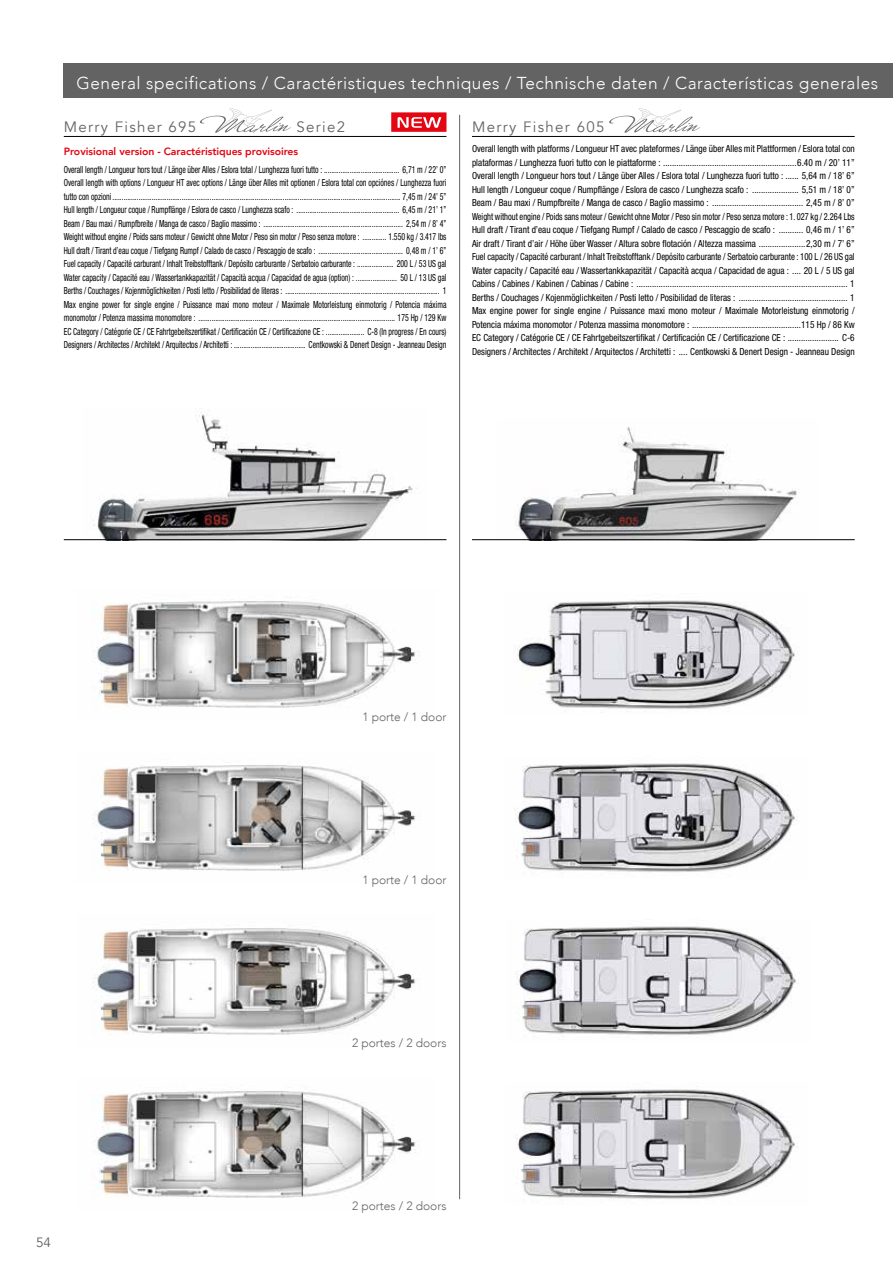
<style>
.page{position:relative;width:893px;height:1263px;background:#fff}
.page>*{position:absolute;margin:0;border:0;box-sizing:border-box;transform-origin:0 0}
.t1{font:300 17.25px "Avenir";letter-spacing:.03em;color:#fff}
.t2{font:15px "Avenir";letter-spacing:.09em;color:#646363}
.t3{font:13.5px "Avenir";color:#646363}
.t4{font:300 12px "Avenir";color:#646363}
.t5{font:800 10.5px "Avenir";letter-spacing:-.005em;color:#e30613}
.t6{font:condensed 9.75px/13.5px "Helvetica Neue";color:#000;text-align:justify;scale:.8 1}
.t7{font:condensed 9.75px/13.5px "Helvetica Neue";color:#000;text-align:justify;scale:.95 1}
</style>
<div class="page">
<img style="left:93px;top:408px;width:320px;height:131px">
<img style="left:97px;top:597px;width:319px;height:111px">
<img style="left:92px;top:928px;width:324px;height:107px">
<hr style="left:64px;top:539px;width:382px;height:1px;background:#000">
<img style="left:92px;top:765px;width:324px;height:106px">
<img style="left:97px;top:1087px;width:319px;height:111px">
<svg style="left:200px;top:109px;width:91px;height:24px"></svg>
<img style="left:515px;top:426px;width:282px;height:113px">
<img style="left:514px;top:600px;width:281px;height:109px">
<img style="left:516px;top:926px;width:283px;height:109px">
<hr style="left:472px;top:539px;width:383px;height:1px;background:#000">
<img style="left:515px;top:763px;width:283px;height:109px">
<img style="left:515px;top:1089px;width:283px;height:110px">
<svg style="left:609px;top:109px;width:91px;height:24px"></svg>
<hr style="left:472px;top:136px;width:383px;height:1px;background:#000">
<svg style="left:391px;top:112px;width:55px;height:20px"></svg>
<hr style="left:64px;top:136px;width:382px;height:1px;background:#000">
<hr style="left:459px;top:115px;width:1px;height:1084px;background:#646363">
<div style="left:64px;top:64px;width:829px;height:34px;background:#646363"></div>
<h1 class="t1" style="left:77px;top:73px;width:803px">General specifications / Caractéristiques techniques / Technische daten / Características generales</h1>
<h2 class="t2" style="left:64px;top:118px;width:134px">Merry Fisher 695</h2>
<h2 class="t2" style="left:296px;top:118px;width:50px">Serie2</h2>
<p class="t5" style="left:64px;top:143px;width:236px">Provisional version - Caractéristiques provisoires</p>
<p class="t6" style="left:64px;top:163px;width:480px">Overall length / Longueur hors tout / Länge über Alles / Eslora total / Lunghezza fuori tutto : ......................................... 6,71 m / 22’ 0’’ Overall length with options / Longueur HT avec options / Länge über Alles mit optionen / Eslora total con opciónes / Lunghezza fuori tutto con opzioni .......................................................................................................................................................... 7,45 m / 24’ 5’’ Hull length / Longueur coque / Rumpflänge / Eslora de casco / Lunghezza scafo : ........................................................ 6,45 m / 21’ 1’’ Beam / Bau maxi / Rumpfbreite / Manga de casco / Baglio massimo : ............................................................................ 2,54 m / 8’ 4’’ Weight without engine / Poids sans moteur / Gewicht ohne Motor / Peso sin motor / Peso senza motore : ............. 1.550 kg / 3.417 lbs Hull draft / Tirant d’eau coque / Tiefgang Rumpf / Calado de casco / Pescaggio de scafo : .............................................. 0,48 m / 1’ 6’’ Fuel capacity / Capacité carburant / Inhalt Treibstofftank / Depósito carburante / Serbatoio carburante : .................... 200 L / 53 US gal Water capacity / Capacité eau / Wassertankkapazität / Capacità acqua / Capacidad de agua (option) : ...................... 50 L / 13 US gal Berths / Couchages / Kojenmöglichkeiten / Posti letto / Posibilidad de literas : .................................................................................... 1<br>Max engine power for single engine / Puissance maxi mono moteur / Maximale Motorleistung einmotorig / Potencia máxima monomotor / Potenza massima monomotore : ......................................................................................................... 175 Hp / 129 Kw EC Category / Catégorie CE / CE Fahrtgebeitszertifikat / Certificación CE / Certificazione CE : ..................... C-8 (In progress / En cours)<br>Designers / Architectes / Architekt / Arquitectos / Architetti : ....................................... Centkowski &amp; Denert Design - Jeanneau Design</p>
<h2 class="t2" style="left:472px;top:118px;width:134px">Merry Fisher 605</h2>
<p class="t7" style="left:472px;top:142px;width:404px">Overall length with platforms / Longueur HT avec plateformes / Länge über Alles mit Plattformen / Eslora total con plataformas / Lunghezza fuori tutto con le piattaforme : ............................................................6.40 m / 20’ 11’’ Overall length / Longueur hors tout / Länge über Alles / Eslora total / Lunghezza fuori tutto : ...... 5,64 m / 18’ 6’’ Hull length / Longueur coque / Rumpflänge / Eslora de casco / Lunghezza scafo : ..................... 5,51 m / 18’ 0’’ Beam / Bau maxi / Rumpfbreite / Manga de casco / Baglio massimo : ......................................... 2,45 m / 8’ 0’’ Weight without engine / Poids sans moteur / Gewicht ohne Motor / Peso sin motor / Peso senza motore : 1. 027 kg / 2.264 Lbs Hull draft / Tirant d’eau coque / Tiefgang Rumpf / Calado de casco / Pescaggio de scafo : ........... 0,46 m / 1’ 6’’ Air draft / Tirant d’air / Höhe über Wasser / Altura sobre flotación / Altezza massima .....................2,30 m / 7’ 6’’ Fuel capacity / Capacité carburant / Inhalt Treibstofftank / Depósito carburante / Serbatoio carburante : 100 L / 26 US gal Water capacity / Capacité eau / Wassertankkapazität / Capacità acqua / Capacidad de agua : .... 20 L / 5 US gal Cabins / Cabines / Kabinen / Cabinas / Cabine : ............................................................................................... 1<br>Berths / Couchages / Kojenmöglichkeiten / Posti letto / Posibilidad de literas : ................................................. 1<br>Max engine power for single engine / Puissance maxi mono moteur / Maximale Motorleistung einmotorig / Potencia máxima monomotor / Potenza massima monomotore : .................................................115 Hp / 86 Kw EC Category / Catégorie CE / CE Fahrtgebeitszertifikat / Certificación CE / Certificazione CE : ....................... C-6<br>Designers / Architectes / Architekt / Arquitectos / Architetti : .... Centkowski &amp; Denert Design - Jeanneau Design</p>
<h3 class="t3" style="left:36px;top:1234px;width:17px">54</h3>
<p class="t4" style="left:362px;top:709px;width:86px">1 porte / 1 door</p>
<p class="t4" style="left:362px;top:872px;width:86px">1 porte / 1 door</p>
<p class="t4" style="left:352px;top:1035px;width:96px">2 portes / 2 doors</p>
<p class="t4" style="left:352px;top:1198px;width:96px">2 portes / 2 doors</p>
</div>
